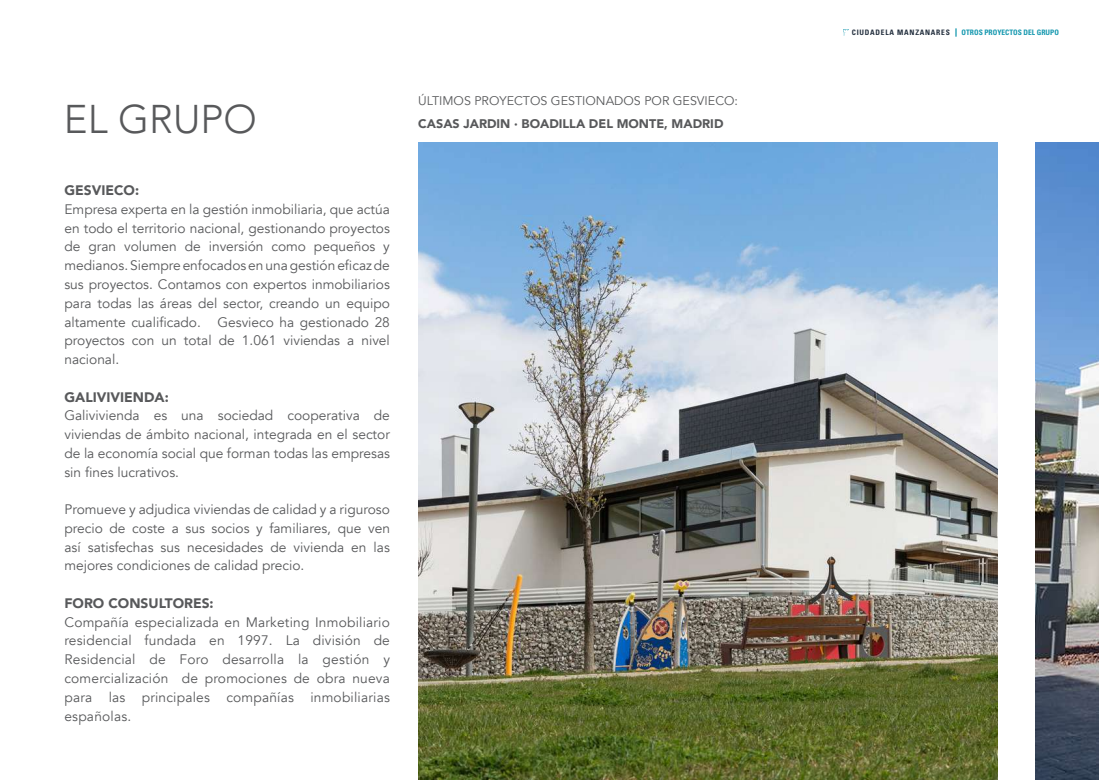
<style>
.page{position:relative;width:1099px;height:780px;background:#fff}
.page>*{position:absolute;margin:0;border:0;box-sizing:border-box;transform-origin:0 0}
.t1{font:300 40px "Avenir";color:#58595b}
.t2{font:13.75px/18.8px "Avenir";color:#58595b;text-align:justify}
.t3{font:900 13.75px "Avenir";color:#58595b}
.t4{font:12.5px "Avenir";color:#58595b}
.t5{font:900 12.5px "Avenir";color:#58595b}
.t6{font:700 condensed 7.5px "Univers LT Std";color:#1598af}
.t7{font:700 condensed 7.5px "Univers LT Std";letter-spacing:.1em;color:#232f3e}
</style>
<div class="page">
<img style="left:418px;top:142px;width:579px;height:638px">
<svg style="left:843px;top:29px;width:6px;height:7px"></svg>
<img style="left:1035px;top:142px;width:63px;height:638px">
<h1 class="t1" style="left:64px;top:95px;width:194px">EL GRUPO</h1>
<p class="t3" style="left:64px;top:178px;width:76px">GESVIECO:</p>
<p class="t2" style="left:64px;top:200px;width:327px">Empresa experta en la gestión inmobiliaria, que actúa en todo el territorio nacional, gestionando proyectos de gran volumen de inversión como pequeños y medianos. Siempre enfocados en una gestión eficaz de sus proyectos. Contamos con expertos inmobiliarios para todas las áreas del sector, creando un equipo altamente cualificado. Gesvieco ha gestionado 28 proyectos con un total de 1.061 viviendas a nivel nacional.</p>
<p class="t3" style="left:64px;top:385px;width:106px">GALIVIVIENDA:</p>
<p class="t2" style="left:64px;top:406px;width:327px">Galivivienda es una sociedad cooperativa de viviendas de ámbito nacional, integrada en el sector de la economía social que forman todas las empresas sin fines lucrativos.</p>
<p class="t2" style="left:64px;top:500px;width:327px">Promueve y adjudica viviendas de calidad y a riguroso precio de coste a sus socios y familiares, que ven así satisfechas sus necesidades de vivienda en las mejores condiciones de calidad precio.</p>
<p class="t3" style="left:64px;top:591px;width:151px">FORO CONSULTORES:</p>
<p class="t2" style="left:64px;top:612px;width:327px">Compañía especializada en Marketing Inmobiliario residencial fundada en 1997. La división de Residencial de Foro desarrolla la gestión y comercialización de promociones de obra nueva para las principales compañías inmobiliarias españolas.</p>
<p class="t4" style="left:418px;top:93px;width:321px">ÚLTIMOS PROYECTOS GESTIONADOS POR GESVIECO:</p>
<p class="t5" style="left:418px;top:113px;width:307px">CASAS JARDIN · BOADILLA DEL MONTE, MADRID</p>
<p class="t7" style="left:851px;top:28px;width:100px">CIUDADELA MANZANARES</p>
<p class="t6" style="left:961px;top:28px;width:99px">OTROS PROYECTOS DEL GRUPO</p>
</div>
